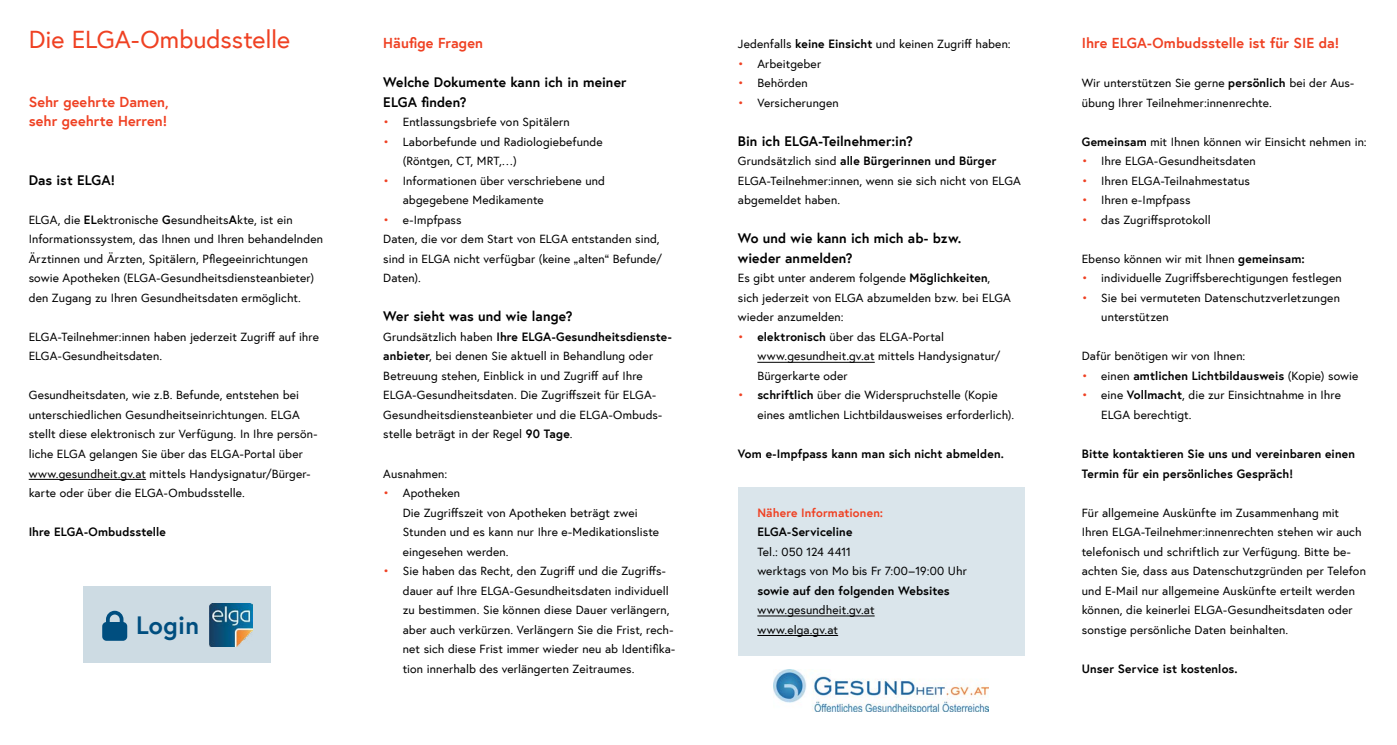
<style>
.page{position:relative;width:1397px;height:745px;background:#fff}
.page>*{position:absolute;margin:0;border:0;box-sizing:border-box;transform-origin:0 0}
.h1_ohne_Nummerierung{font:25px "Europa Austria";letter-spacing:-.005em;color:#ef4123}
.t1{font:700 25px "Europa Austria";letter-spacing:.015em;color:#004e7f}
.h2_ohne_Nummerierung{font:700 14.38px/19.5px "Europa Austria";letter-spacing:.01em;color:#ef4123}
.h3_ohne_Nummerierung{font:700 13.75px/19.5px "Europa Austria";letter-spacing:.005em;color:#000}
.p_ohne_Abstand{font:12px/19.5px "Europa Austria";letter-spacing:.01em;color:#000}
.Infobox_p_Infobox{font:700 12px/19.5px "Europa Austria";letter-spacing:.01em;color:#000}
.Infobox_p_Infobox-2{font:12px/19.5px "Europa Austria";letter-spacing:.01em;color:#000}
.p_ohne_Abstand-2{font:700 12px "Europa Austria";letter-spacing:.01em;color:#000}
.Infobox_p_Infobox_Titel{font:700 12px "Europa Austria";letter-spacing:.01em;color:#ef4123}
.s1{color:#ef4123}
.s2{font-weight:700}
.s3{font-weight:400}
.s4{font-weight:400;color:#ef4123}
</style>
<div class="page">
<hr style="left:29px;top:479px;width:117px;height:1px;background:#000">
<hr style="left:757px;top:362px;width:117px;height:1px;background:#000">
<div style="left:737px;top:487px;width:287px;height:51px;background:#dae5eb"></div>
<div style="left:737px;top:507px;width:287px;height:89px;background:#dae5eb"></div>
<div style="left:737px;top:565px;width:287px;height:90px;background:#dae5eb"></div>
<hr style="left:757px;top:615px;width:117px;height:1px;background:#000">
<hr style="left:757px;top:634px;width:81px;height:1px;background:#000">
<img style="left:773px;top:669px;width:215px;height:42px">
<div style="left:83px;top:585px;width:188px;height:77px;background:#cddbe3"></div>
<img style="left:209px;top:603px;width:43px;height:42px">
<div style="left:104px;top:623px;width:21px;height:15px;background:#004e7f;border-radius:2px"></div>
<div style="left:102px;top:621px;width:25px;height:19px;border:4px solid #004e7f;border-radius:2px"></div>
<svg style="left:104px;top:610px;width:21px;height:17px"></svg>
<h1 class="h1_ohne_Nummerierung" style="left:29px;top:23px;width:263px">Die ELGA-Ombudsstelle</h1>
<h2 class="h2_ohne_Nummerierung" style="left:383px;top:33px;width:101px">Häufige Fragen</h2>
<h3 class="h3_ohne_Nummerierung" style="left:383px;top:72px;width:245px">Welche Dokumente kann ich in meiner<br>ELGA finden?</h3>
<p class="p_ohne_Abstand" style="left:383px;top:112px;width:188px"><span class="s1">•</span> Entlassungsbriefe von Spitälern</p>
<p class="p_ohne_Abstand" style="left:403px;top:131px;width:201px;text-indent:-19px"><span class="s1">•</span> Laborbefunde und Radiologiebefunde (Röntgen, CT, MRT,…)</p>
<p class="p_ohne_Abstand" style="left:403px;top:170px;width:204px;text-indent:-19px"><span class="s1">•</span> Informationen über verschriebene und abgegebene Medikamente</p>
<p class="p_ohne_Abstand" style="left:383px;top:209px;width:80px"><span class="s1">•</span> e-Impfpass</p>
<p class="p_ohne_Abstand" style="left:383px;top:229px;width:280px">Daten, die vor dem Start von ELGA entstanden sind, sind in ELGA nicht verfügbar (keine „alten“ Befunde/<br>Daten).</p>
<h3 class="h3_ohne_Nummerierung" style="left:383px;top:306px;width:191px">Wer sieht was und wie lange?</h3>
<p class="p_ohne_Abstand" style="left:383px;top:326px;width:289px">Grundsätzlich haben <span class="s2">Ihre ELGA-Gesundheitsdienste&shy;anbieter</span>, bei denen Sie aktuell in Behandlung oder Betreuung stehen, Einblick in und Zugriff auf Ihre ELGA-Gesundheitsdaten. Die Zugriffszeit für ELGA‑- Gesundheitsdiensteanbieter und die ELGA-Ombuds&shy;stelle beträgt in der Regel <span class="s2">90 Tage</span>.</p>
<p class="p_ohne_Abstand" style="left:383px;top:463px;width:65px">Ausnahmen:</p>
<p class="p_ohne_Abstand" style="left:403px;top:482px;width:258px;text-indent:-19px"><span class="s1">•</span> Apotheken<br>Die Zugriffszeit von Apotheken beträgt zwei<br>Stunden und es kann nur Ihre e-Medikationsliste eingesehen werden.</p>
<p class="p_ohne_Abstand" style="left:403px;top:560px;width:274px;text-indent:-19px"><span class="s1">•</span> Sie haben das Recht, den Zugriff und die Zugriffs&shy;dauer auf Ihre ELGA-Gesundheitsdaten individuell zu bestimmen. Sie können diese Dauer verlängern, aber auch verkürzen. Verlängern Sie die Frist, rech&shy;net sich diese Frist immer wieder neu ab Identifika&shy;tion innerhalb des verlängerten Zeitraumes.</p>
<p class="p_ohne_Abstand" style="left:737px;top:34px;width:274px">Jedenfalls <span class="s2">keine Einsicht</span> und keinen Zugriff haben:</p>
<p class="p_ohne_Abstand" style="left:737px;top:54px;width:85px"><span class="s1">•</span> Arbeitgeber</p>
<p class="p_ohne_Abstand" style="left:737px;top:73px;width:72px"><span class="s1">•</span> Behörden</p>
<p class="p_ohne_Abstand" style="left:737px;top:92px;width:102px"><span class="s1">•</span> Versicherungen</p>
<h3 class="h3_ohne_Nummerierung" style="left:737px;top:131px;width:176px">Bin ich ELGA-Teilnehmer:in?</h3>
<p class="p_ohne_Abstand" style="left:737px;top:151px;width:284px">Grundsätzlich sind <span class="s2">alle Bürgerinnen und Bürger<br></span>ELGA-Teilnehmer:innen, wenn sie sich nicht von ELGA abgemeldet haben.</p>
<h3 class="h3_ohne_Nummerierung" style="left:737px;top:228px;width:225px">Wo und wie kann ich mich ab- bzw. wieder anmelden?</h3>
<p class="p_ohne_Abstand" style="left:737px;top:268px;width:274px">Es gibt unter anderem folgende <span class="s2">Möglichkeiten</span>, sich jederzeit von ELGA abzumelden bzw. bei ELGA wieder anzumelden:</p>
<p class="p_ohne_Abstand" style="left:757px;top:326px;width:244px;text-indent:-19px"><span class="s1">•</span> <span class="s2">elektronisch</span> über das ELGA-Portal www.gesundheit.gv.at mittels Handysignatur/<br>Bürgerkarte oder</p>
<p class="p_ohne_Abstand" style="left:757px;top:385px;width:258px;text-indent:-19px"><span class="s1">•</span> <span class="s2">schriftlich</span> über die Widerspruchstelle (Kopie eines amtlichen Lichtbildausweises erforderlich).</p>
<p class="p_ohne_Abstand-2" style="left:737px;top:445px;width:267px">Vom e-Impfpass kann man sich nicht abmelden.</p>
<h2 class="h2_ohne_Nummerierung" style="left:29px;top:91px;width:141px">Sehr geehrte Damen, sehr geehrte Herren!</h2>
<h3 class="h3_ohne_Nummerierung" style="left:29px;top:170px;width:88px">Das ist ELGA!</h3>
<p class="p_ohne_Abstand" style="left:29px;top:209px;width:296px">ELGA, die <span class="s2">EL</span>ektronische <span class="s2">G</span>esundheits<span class="s2">A</span>kte, ist ein Informationssystem, das Ihnen und Ihren behandelnden Ärztinnen und Ärzten, Spitälern, Pflegeeinrichtungen sowie Apotheken (ELGA-Gesundheitsdiensteanbieter) den Zugang zu Ihren Gesundheitsdaten ermöglicht.</p>
<p class="p_ohne_Abstand" style="left:29px;top:326px;width:292px">ELGA-Teilnehmer:innen haben jederzeit Zugriff auf ihre<br>ELGA-Gesundheitsdaten.</p>
<p class="p_ohne_Abstand" style="left:29px;top:385px;width:290px">Gesundheitsdaten, wie z.B. Befunde, entstehen bei unterschiedlichen Gesundheitseinrichtungen. ELGA stellt diese elektronisch zur Verfügung. In Ihre persön&shy;liche ELGA gelangen Sie über das ELGA-Portal über www.gesundheit.gv.at mittels Handysignatur/Bürger&shy;karte oder über die ELGA-Ombudsstelle.</p>
<p class="Infobox_p_Infobox" style="left:29px;top:521px;width:139px">Ihre ELGA-Ombudsstelle</p>
<p class="Infobox_p_Infobox_Titel" style="left:757px;top:504px;width:127px">Nähere Informationen:</p>
<p class="Infobox_p_Infobox-2" style="left:757px;top:521px;width:211px"><span class="s2">ELGA-Serviceline<br></span>Tel.: 050 124 4411<br>werktags von Mo bis Fr 7:00–19:00 Uhr</p>
<p class="Infobox_p_Infobox" style="left:757px;top:580px;width:194px">sowie auf den folgenden Websites <span class="s3">www.gesundheit.gv.at</span></p>
<h1 class="t1" style="left:136px;top:608px;width:65px">Login</h1>
<p class="Infobox_p_Infobox-2" style="left:757px;top:619px;width:82px">www.elga.gv.at</p>
<h2 class="h2_ohne_Nummerierung" style="left:1081px;top:33px;width:259px">Ihre ELGA-Ombudsstelle ist für SIE da!</h2>
<p class="p_ohne_Abstand" style="left:1081px;top:73px;width:274px">Wir unterstützen Sie gerne <span class="s2">persönlich</span> bei der Aus&shy;übung Ihrer Teilnehmer:innenrechte.</p>
<p class="p_ohne_Abstand" style="left:1081px;top:131px;width:286px"><span class="s2">Gemeinsam</span> mit Ihnen können wir Einsicht nehmen in:</p>
<p class="p_ohne_Abstand" style="left:1081px;top:151px;width:175px"><span class="s1">•</span> Ihre ELGA-Gesundheitsdaten</p>
<p class="p_ohne_Abstand" style="left:1081px;top:170px;width:170px"><span class="s1">•</span> Ihren ELGA-Teilnahmestatus</p>
<p class="p_ohne_Abstand" style="left:1081px;top:190px;width:110px"><span class="s1">•</span> Ihren e-Impfpass</p>
<p class="p_ohne_Abstand" style="left:1081px;top:209px;width:130px"><span class="s1">•</span> das Zugriffsprotokoll</p>
<p class="p_ohne_Abstand" style="left:1081px;top:248px;width:224px">Ebenso können wir mit Ihnen <span class="s2">gemeinsam:</span></p>
<p class="p_ohne_Abstand" style="left:1081px;top:268px;width:261px"><span class="s1">•</span> individuelle Zugriffsberechtigungen festlegen</p>
<p class="p_ohne_Abstand" style="left:1101px;top:287px;width:240px;text-indent:-19px"><span class="s1">•</span> Sie bei vermuteten Datenschutzverletzungen unterstützen</p>
<p class="p_ohne_Abstand" style="left:1081px;top:346px;width:165px">Dafür benötigen wir von Ihnen:</p>
<p class="Infobox_p_Infobox" style="left:1081px;top:365px;width:278px"><span class="s4">•</span> <span class="s3">einen</span> amtlichen Lichtbildausweis <span class="s3">(Kopie) sowie</span></p>
<p class="p_ohne_Abstand" style="left:1101px;top:385px;width:241px;text-indent:-19px"><span class="s1">•</span> eine <span class="s2">Vollmacht</span>, die zur Einsichtnahme in Ihre<br>ELGA berechtigt.</p>
<p class="Infobox_p_Infobox" style="left:1081px;top:443px;width:275px">Bitte kontaktieren Sie uns und vereinbaren einen<br>Termin für ein persönliches Gespräch!</p>
<p class="p_ohne_Abstand" style="left:1081px;top:502px;width:285px">Für allgemeine Auskünfte im Zusammenhang mit Ihren ELGA-Teilnehmer:innenrechten stehen wir auch telefonisch und schriftlich zur Verfügung. Bitte be&shy;achten Sie, dass aus Datenschutzgründen per Telefon und E-Mail nur allgemeine Auskünfte erteilt werden können, die keinerlei ELGA-Gesundheitsdaten oder sonstige persönliche Daten beinhalten.</p>
<p class="Infobox_p_Infobox" style="left:1081px;top:658px;width:157px">Unser Service ist kostenlos.</p>
</div>
